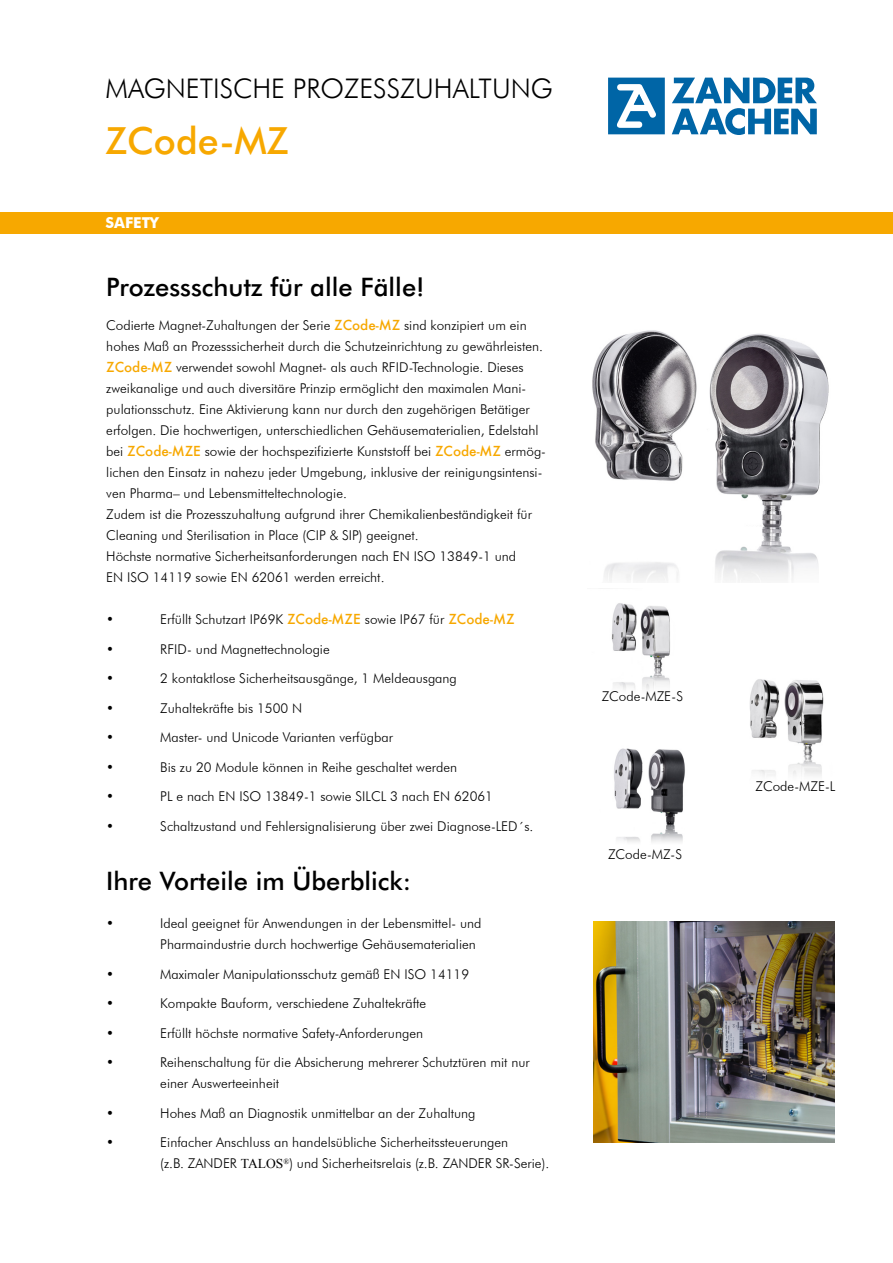
<style>
.page{position:relative;width:893px;height:1263px;background:#fff}
.page>*{position:absolute;margin:0;border:0;box-sizing:border-box;transform-origin:0 0}
.t1{font:500 37.5px "Futura BT";color:#f7a800}
.t2{font:300 27px "Futura BT";color:#000}
.t3{font:500 25.5px "Futura BT";color:#000}
.t4{font:700 15px "Futura BT";color:#fff}
.t5{font:300 13.5px/21px "Futura BT";color:#000}
.s1{font-family:"Futura";font-weight:500;color:#f7a800}
.s2{font-family:"Times New Roman";font-weight:400}
</style>
<div class="page">
<svg style="left:672px;top:78px;width:145px;height:57px"></svg>
<svg style="left:608px;top:78px;width:57px;height:56px"></svg>
<div style="left:0;top:213px;width:893px;height:21px;background:#f7a800"></div>
<img style="left:592px;top:330px;width:237px;height:251px">
<img style="left:593px;top:922px;width:242px;height:220px">
<img style="left:611px;top:603px;width:59px;height:87px">
<img style="left:749px;top:679px;width:75px;height:97px">
<img style="left:614px;top:748px;width:71px;height:94px">
<h2 class="t2" style="left:105px;top:72px;width:40px">Magnetische</h2>
<h2 class="t2" style="left:293px;top:72px;width:31px">Prozesszuhaltung</h2>
<h1 class="t1" style="left:105px;top:117px;width:185px">ZCode-MZ</h1>
<p class="t4" style="left:105px;top:214px;width:55px">SAFETY</p>
<h3 class="t3" style="left:106px;top:271px;width:320px">Prozessschutz für alle Fälle!</h3>
<p class="t5" style="left:106px;top:314px;width:441px">Codierte Magnet-Zuhaltungen der Serie <span class="s1">ZCode-MZ</span> sind konzipiert um ein hohes Maß an Prozesssicherheit durch die Schutzeinrichtung zu gewährleisten.<br><span class="s1">ZCode-MZ</span> verwendet sowohl Magnet- als auch RFID-Technologie. Dieses zweikanalige und auch diversitäre Prinzip ermöglicht den maximalen Mani&shy;pulationsschutz. Eine Aktivierung kann nur durch den zugehörigen Betätiger erfolgen. Die hochwertigen, unterschiedlichen Gehäusematerialien, Edelstahl bei <span class="s1">ZCode-MZE</span> sowie der hochspezifizierte Kunststoff bei <span class="s1">ZCode-MZ</span> ermög&shy;lichen den Einsatz in nahezu jeder Umgebung, inklusive der reinigungsintensi&shy;ven Pharma– und Lebensmitteltechnologie.<br>Zudem ist die Prozesszuhaltung aufgrund ihrer Chemikalienbeständigkeit für Cleaning und Sterilisation in Place (CIP &amp; SIP) geeignet.<br>Höchste normative Sicherheitsanforderungen nach EN ISO 13849-1 und<br>EN ISO 14119 sowie EN 62061 werden erreicht.</p>
<p class="t5" style="left:106px;top:609px;width:9px">•</p>
<p class="t5" style="left:160px;top:609px;width:356px">Erfüllt Schutzart IP69K <span class="s1">ZCode-MZE</span> sowie IP67 für <span class="s1">ZCode-MZ</span></p>
<p class="t5" style="left:106px;top:638px;width:9px">•</p>
<p class="t5" style="left:160px;top:638px;width:171px">RFID- und Magnettechnologie</p>
<p class="t5" style="left:106px;top:668px;width:9px">•</p>
<p class="t5" style="left:160px;top:668px;width:298px">2 kontaktlose Sicherheitsausgänge, 1 Meldeausgang</p>
<p class="t5" style="left:106px;top:697px;width:9px">•</p>
<p class="t5" style="left:160px;top:697px;width:143px">Zuhaltekräfte bis 1500 N</p>
<p class="t5" style="left:106px;top:727px;width:9px">•</p>
<p class="t5" style="left:160px;top:727px;width:234px">Master- und Unicode Varianten verfügbar</p>
<p class="t5" style="left:106px;top:756px;width:9px">•</p>
<p class="t5" style="left:160px;top:756px;width:298px">Bis zu 20 Module können in Reihe geschaltet werden</p>
<p class="t5" style="left:106px;top:786px;width:9px">•</p>
<p class="t5" style="left:160px;top:786px;width:334px">PL e nach EN ISO 13849-1 sowie SILCL 3 nach EN 62061</p>
<p class="t5" style="left:106px;top:815px;width:9px">•</p>
<p class="t5" style="left:160px;top:815px;width:375px">Schaltzustand und Fehlersignalisierung über zwei Diagnose-LED´s.</p>
<h3 class="t3" style="left:106px;top:865px;width:306px">Ihre Vorteile im Überblick:</h3>
<p class="t5" style="left:106px;top:913px;width:9px">•</p>
<p class="t5" style="left:160px;top:913px;width:323px">Ideal geeignet für Anwendungen in der Lebensmittel- und<br>Pharmaindustrie durch hochwertige Gehäusematerialien</p>
<p class="t5" style="left:106px;top:963px;width:9px">•</p>
<p class="t5" style="left:160px;top:963px;width:310px">Maximaler Manipulationsschutz gemäß EN ISO 14119</p>
<p class="t5" style="left:106px;top:993px;width:9px">•</p>
<p class="t5" style="left:160px;top:993px;width:268px">Kompakte Bauform, verschiedene Zuhaltekräfte</p>
<p class="t5" style="left:106px;top:1022px;width:9px">•</p>
<p class="t5" style="left:160px;top:1022px;width:264px">Erfüllt höchste normative Safety-Anforderungen</p>
<p class="t5" style="left:106px;top:1052px;width:9px">•</p>
<p class="t5" style="left:160px;top:1052px;width:371px">Reihenschaltung für die Absicherung mehrerer Schutztüren mit nur einer Auswerteeinheit</p>
<p class="t5" style="left:106px;top:1102px;width:9px">•</p>
<p class="t5" style="left:160px;top:1102px;width:317px">Hohes Maß an Diagnostik unmittelbar an der Zuhaltung</p>
<p class="t5" style="left:106px;top:1132px;width:9px">•</p>
<p class="t5" style="left:160px;top:1132px;width:390px">Einfacher Anschluss an handelsübliche Sicherheitssteuerungen<br>(z.B. ZANDER <span class="s2">TALOS</span><sup>®</sup>) und Sicherheitsrelais (z.B. ZANDER SR-Serie).</p>
<p class="t5" style="left:602px;top:686px;width:83px">ZCode-MZE-S</p>
<p class="t5" style="left:608px;top:843px;width:75px">ZCode-MZ-S</p>
<p class="t5" style="left:755px;top:775px;width:81px">ZCode-MZE-L</p>
</div>
